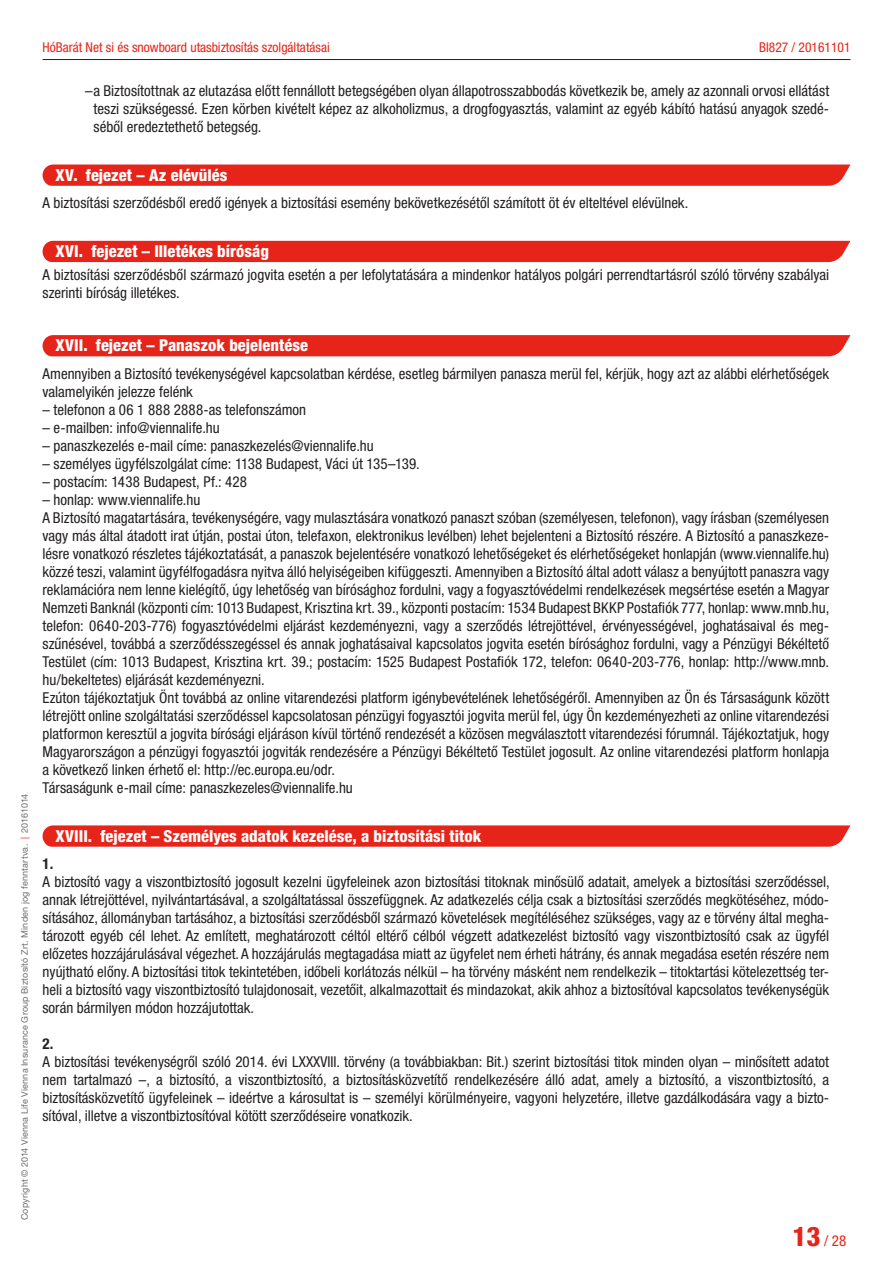
<style>
.page{position:relative;width:893px;height:1263px;background:#fff}
.page>*{position:absolute;margin:0;border:0;box-sizing:border-box;transform-origin:0 0}
.t1{font:800 condensed 16.5px "Helvetica Neue LT Pro";color:#fff}
.t2{font:condensed 15px/18px "Helvetica Neue LT Pro";color:#231f20;text-align:justify}
.t3{font:condensed 15px "Helvetica Neue LT Pro";color:#e72419}
.t4{font:700 condensed 15px "Helvetica Neue LT Pro";color:#231f20}
.t5{font:condensed 13.5px "Helvetica Neue LT Pro";color:#e72419}
.t6{font:9px "Helvetica Neue LT Pro";letter-spacing:.02em;color:#6c6d70}
.s1{color:#e72419}
.s2{font-weight:800;font-size:27px}
</style>
<div class="page">
<div style="left:42px;top:165px;width:808px;height:21px;background:#e72419"></div>
<div style="left:42px;top:241px;width:808px;height:21px;background:#e72419"></div>
<div style="left:42px;top:335px;width:808px;height:21px;background:#e72419"></div>
<svg style="left:42px;top:825px;width:808px;height:22px;background:#e82d23"></svg>
<hr style="left:43px;top:59px;width:807px;height:1px;background:#231f20">
<p class="t6" style="left:19px;top:1220px;width:428px;rotate:-90deg">Copyright © 2014 Vienna Life Vienna Insurance Group Biztosító Zrt. Minden jog fenntartva. <span class="s1">|</span> 20161014</p>
<p class="t5" style="left:43px;top:40px;width:289px">HóBarát Net si és snowboard utasbiztosítás szolgáltatásai</p>
<p class="t5" style="left:759px;top:40px;width:93px">BI827 / 20161101</p>
<p class="t2" style="left:94px;top:81px;width:737px;text-indent:-9px">–a Biztosítottnak az elutazása előtt fennállott betegségében olyan állapotrosszabbodás következik be, amely az azonnali orvosi ellátást teszi szükségessé. Ezen körben kivételt képez az alkoholizmus, a drogfogyasztás, valamint az egyéb kábító hatású anyagok szedé&shy;séből eredeztethető betegség.</p>
<p class="t1" style="left:56px;top:165px;width:173px">XV. fejezet – Az elévülés</p>
<p class="t2" style="left:43px;top:194px;width:647px">A biztosítási szerződésből eredő igények a biztosítási esemény bekövetkezésétől számított öt év elteltével elévülnek.</p>
<p class="t1" style="left:56px;top:241px;width:215px">XVI. fejezet – Illetékes bíróság</p>
<p class="t2" style="left:43px;top:266px;width:788px">A biztosítási szerződésből származó jogvita esetén a per lefolytatására a mindenkor hatályos polgári perrendtartásról szóló törvény szabályai szerinti bíróság illetékes.</p>
<p class="t1" style="left:56px;top:335px;width:254px">XVII. fejezet – Panaszok bejelentése</p>
<p class="t2" style="left:43px;top:364px;width:788px">Amennyiben a Biztosító tevékenységével kapcsolatban kérdése, esetleg bármilyen panasza merül fel, kérjük, hogy azt az alábbi elérhetőségek valamelyikén jelezze felénk</p>
<p class="t2" style="left:43px;top:400px;width:265px">– telefonon a 06 1 888 2888-as telefonszámon</p>
<p class="t2" style="left:43px;top:418px;width:179px">– e-mailben: info@viennalife.hu</p>
<p class="t2" style="left:43px;top:436px;width:333px">– panaszkezelés e-mail címe: panaszkezelés@viennalife.hu</p>
<p class="t2" style="left:43px;top:454px;width:379px">– személyes ügyfélszolgálat címe: 1138 Budapest, Váci út 135–139.</p>
<p class="t2" style="left:43px;top:472px;width:206px">– postacím: 1438 Budapest, Pf.: 428</p>
<p class="t2" style="left:43px;top:490px;width:788px;text-align:left">– honlap: www.viennalife.hu<br>A Biztosító magatartására, tevékenységére, vagy mulasztására vonatkozó panaszt szóban (személyesen, telefonon), vagy írásban (személyesen vagy más által átadott irat útján, postai úton, telefaxon, elektronikus levélben) lehet bejelenteni a Biztosító részére. A Biztosító a panaszkeze&shy;lésre vonatkozó részletes tájékoztatását, a panaszok bejelentésére vonatkozó lehetőségeket és elérhetőségeket honlapján (www.viennalife.hu) közzé teszi, valamint ügyfélfogadásra nyitva álló helyiségeiben kifüggeszti. Amennyiben a Biztosító által adott válasz a benyújtott panaszra vagy reklamációra nem lenne kielégítő, úgy lehetőség van bírósághoz fordulni, vagy a fogyasztóvédelmi rendelkezések megsértése esetén a Magyar Nemzeti Banknál (központi cím: 1013 Budapest, Krisztina krt. 39., központi postacím: 1534 Budapest BKKP Postafiók 777, honlap: www.mnb.hu, telefon: 0640-203-776) fogyasztóvédelmi eljárást kezdeményezni, vagy a szerződés létrejöttével, érvényességével, joghatásaival és meg&shy;szűnésével, továbbá a szerződésszegéssel és annak joghatásaival kapcsolatos jogvita esetén bírósághoz fordulni, vagy a Pénzügyi Békéltető Testület (cím: 1013 Budapest, Krisztina krt. 39.; postacím: 1525 Budapest Postafiók 172, telefon: 0640-203-776, honlap: http://www.mnb. hu/bekeltetes) eljárását kezdeményezni.<br>Ezúton tájékoztatjuk Önt továbbá az online vitarendezési platform igénybevételének lehetőségéről. Amennyiben az Ön és Társaságunk között létrejött online szolgáltatási szerződéssel kapcsolatosan pénzügyi fogyasztói jogvita merül fel, úgy Ön kezdeményezheti az online vitarendezési platformon keresztül a jogvita bírósági eljáráson kívül történő rendezését a közösen megválasztott vitarendezési fórumnál. Tájékoztatjuk, hogy Magyarországon a pénzügyi fogyasztói jogviták rendezésére a Pénzügyi Békéltető Testület jogosult. Az online vitarendezési platform honlapja a következő linken érhető el: http://ec.europa.eu/odr.<br>Társaságunk e-mail címe: panaszkezeles@viennalife.hu</p>
<p class="t1" style="left:56px;top:826px;width:427px">XVIII. fejezet – Személyes adatok kezelése, a biztosítási titok</p>
<p class="t4" style="left:43px;top:854px;width:12px">1.</p>
<p class="t2" style="left:43px;top:872px;width:789px">A biztosító vagy a viszontbiztosító jogosult kezelni ügyfeleinek azon biztosítási titoknak minősülő adatait, amelyek a biztosítási szerződéssel, annak létrejöttével, nyilvántartásával, a szolgáltatással összefüggnek. Az adatkezelés célja csak a biztosítási szerződés megkötéséhez, módo&shy;sításához, állományban tartásához, a biztosítási szerződésből származó követelések megítéléséhez szükséges, vagy az e törvény által megha&shy;tározott egyéb cél lehet. Az említett, meghatározott céltól eltérő célból végzett adatkezelést biztosító vagy viszontbiztosító csak az ügyfél előzetes hozzájárulásával végezhet. A hozzájárulás megtagadása miatt az ügyfelet nem érheti hátrány, és annak megadása esetén részére nem nyújtható előny. A biztosítási titok tekintetében, időbeli korlátozás nélkül – ha törvény másként nem rendelkezik – titoktartási kötelezettség ter&shy;heli a biztosító vagy viszontbiztosító tulajdonosait, vezetőit, alkalmazottait és mindazokat, akik ahhoz a biztosítóval kapcsolatos tevékenységük során bármilyen módon hozzájutottak.</p>
<p class="t4" style="left:43px;top:1034px;width:12px">2.</p>
<p class="t2" style="left:43px;top:1052px;width:788px">A biztosítási tevékenységről szóló 2014. évi LXXXVIII. törvény (a továbbiakban: Bit.) szerint biztosítási titok minden olyan – minősített adatot nem tartalmazó –, a biztosító, a viszontbiztosító, a biztosításközvetítő rendelkezésére álló adat, amely a biztosító, a viszontbiztosító, a biztosításközvetítő ügyfeleinek – ideértve a károsultat is – személyi körülményeire, vagyoni helyzetére, illetve gazdálkodására vagy a bizto&shy;sítóval, illetve a viszontbiztosítóval kötött szerződéseire vonatkozik.</p>
<p class="t3" style="left:792px;top:1232px;width:55px"><span class="s2">13</span> / 28</p>
</div>
